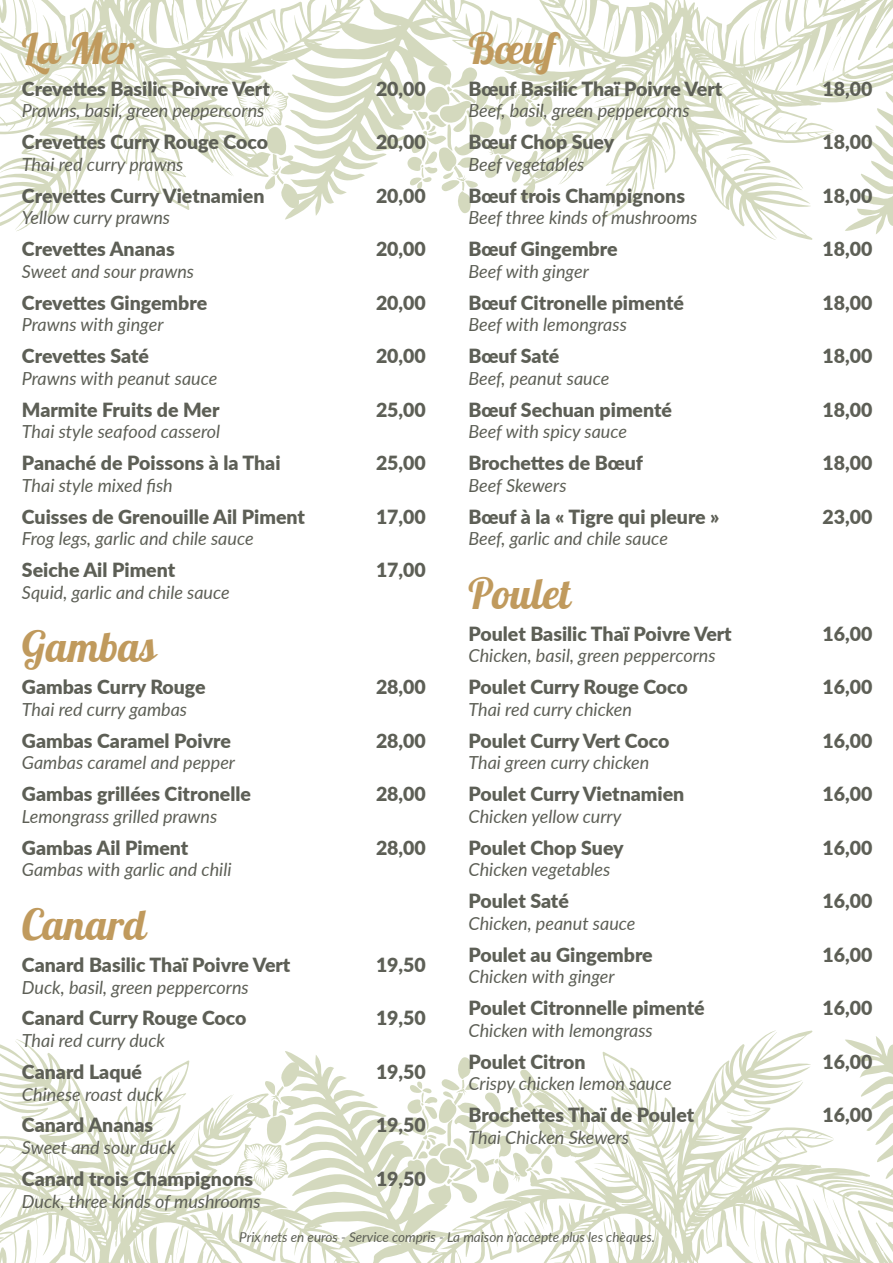
<style>
.page{position:relative;width:893px;height:1263px;background:#fff}
.page>*{position:absolute;margin:0;border:0;box-sizing:border-box;transform-origin:0 0}
.t1{font:42px "Pattaya";color:#c09a5d}
.t2{font:900 19.5px "Lato";color:#5d5f56}
.t3{font:italic 18px "Lato";color:#5d5f56}
.t4{font:italic 13.5px "Lato";color:#5d5f56}
</style>
<div class="page">
<svg style="left:0;top:0;width:287px;height:231px"></svg>
<svg style="left:573px;top:0;width:320px;height:240px"></svg>
<svg style="left:222px;top:0;width:351px;height:219px"></svg>
<svg style="left:845px;top:6px;width:48px;height:228px"></svg>
<svg style="left:0;top:1039px;width:222px;height:224px"></svg>
<svg style="left:573px;top:1030px;width:272px;height:233px"></svg>
<svg style="left:222px;top:1051px;width:351px;height:212px"></svg>
<svg style="left:845px;top:1036px;width:48px;height:227px"></svg>
<p class="t1" style="left:22px;top:21px;width:114px">La Mer</p>
<p class="t2" style="left:22px;top:74px;width:249px">Crevettes Basilic Poivre Vert</p>
<p class="t2" style="left:376px;top:74px;width:51px">20,00</p>
<p class="t3" style="left:22px;top:98px;width:244px">Prawns, basil, green peppercorns</p>
<p class="t2" style="left:22px;top:127px;width:248px">Crevettes Curry Rouge Coco</p>
<p class="t2" style="left:376px;top:127px;width:51px">20,00</p>
<p class="t3" style="left:22px;top:151px;width:163px">Thai red curry prawns</p>
<p class="t2" style="left:22px;top:181px;width:244px">Crevettes Curry Vietnamien</p>
<p class="t2" style="left:376px;top:181px;width:51px">20,00</p>
<p class="t3" style="left:22px;top:205px;width:150px">Yellow curry prawns</p>
<p class="t2" style="left:22px;top:234px;width:154px">Crevettes Ananas</p>
<p class="t2" style="left:376px;top:234px;width:51px">20,00</p>
<p class="t3" style="left:22px;top:258px;width:174px">Sweet and sour prawns</p>
<p class="t2" style="left:22px;top:288px;width:187px">Crevettes Gingembre</p>
<p class="t2" style="left:376px;top:288px;width:51px">20,00</p>
<p class="t3" style="left:22px;top:312px;width:143px">Prawns with ginger</p>
<p class="t2" style="left:22px;top:341px;width:129px">Crevettes Saté</p>
<p class="t2" style="left:376px;top:341px;width:51px">20,00</p>
<p class="t3" style="left:22px;top:365px;width:197px">Prawns with peanut sauce</p>
<p class="t2" style="left:22px;top:395px;width:199px">Marmite Fruits de Mer</p>
<p class="t2" style="left:376px;top:395px;width:51px">25,00</p>
<p class="t3" style="left:22px;top:419px;width:200px">Thai style seafood casserol</p>
<p class="t2" style="left:22px;top:448px;width:260px">Panaché de Poissons à la Thai</p>
<p class="t2" style="left:376px;top:448px;width:51px">25,00</p>
<p class="t3" style="left:22px;top:472px;width:152px">Thai style mixed fish</p>
<p class="t2" style="left:22px;top:502px;width:285px">Cuisses de Grenouille Ail Piment</p>
<p class="t2" style="left:376px;top:502px;width:51px">17,00</p>
<p class="t3" style="left:22px;top:526px;width:233px">Frog legs, garlic and chile sauce</p>
<p class="t2" style="left:22px;top:555px;width:155px">Seiche Ail Piment</p>
<p class="t2" style="left:376px;top:555px;width:51px">17,00</p>
<p class="t3" style="left:22px;top:579px;width:209px">Squid, garlic and chile sauce</p>
<p class="t1" style="left:22px;top:620px;width:136px">Gambas</p>
<p class="t2" style="left:22px;top:672px;width:185px">Gambas Curry Rouge</p>
<p class="t2" style="left:376px;top:672px;width:51px">28,00</p>
<p class="t3" style="left:22px;top:696px;width:167px">Thai red curry gambas</p>
<p class="t2" style="left:22px;top:726px;width:211px">Gambas Caramel Poivre</p>
<p class="t2" style="left:376px;top:726px;width:51px">28,00</p>
<p class="t3" style="left:22px;top:750px;width:215px">Gambas caramel and pepper</p>
<p class="t2" style="left:22px;top:779px;width:231px">Gambas grillées Citronelle</p>
<p class="t2" style="left:376px;top:779px;width:51px">28,00</p>
<p class="t3" style="left:22px;top:803px;width:197px">Lemongrass grilled prawns</p>
<p class="t2" style="left:22px;top:833px;width:168px">Gambas Ail Piment</p>
<p class="t2" style="left:376px;top:833px;width:51px">28,00</p>
<p class="t3" style="left:22px;top:857px;width:211px">Gambas with garlic and chili</p>
<p class="t1" style="left:22px;top:898px;width:126px">Canard</p>
<p class="t2" style="left:22px;top:950px;width:270px">Canard Basilic Thaï Poivre Vert</p>
<p class="t2" style="left:376px;top:950px;width:51px">19,50</p>
<p class="t3" style="left:22px;top:974px;width:228px">Duck, basil, green peppercorns</p>
<p class="t2" style="left:22px;top:1004px;width:226px">Canard Curry Rouge Coco</p>
<p class="t2" style="left:376px;top:1004px;width:51px">19,50</p>
<p class="t3" style="left:22px;top:1028px;width:145px">Thai red curry duck</p>
<p class="t2" style="left:22px;top:1057px;width:122px">Canard Laqué</p>
<p class="t2" style="left:376px;top:1057px;width:51px">19,50</p>
<p class="t3" style="left:22px;top:1081px;width:142px">Chinese roast duck</p>
<p class="t2" style="left:22px;top:1111px;width:133px">Canard Ananas</p>
<p class="t2" style="left:376px;top:1111px;width:51px">19,50</p>
<p class="t3" style="left:22px;top:1135px;width:155px">Sweet and sour duck</p>
<p class="t2" style="left:22px;top:1164px;width:233px">Canard trois Champignons</p>
<p class="t2" style="left:376px;top:1164px;width:51px">19,50</p>
<p class="t3" style="left:22px;top:1188px;width:240px">Duck, three kinds of mushrooms</p>
<p class="t1" style="left:468px;top:21px;width:89px">Bœuf</p>
<p class="t2" style="left:468px;top:74px;width:255px">Bœuf Basilic Thaï Poivre Vert</p>
<p class="t2" style="left:822px;top:74px;width:51px">18,00</p>
<p class="t3" style="left:468px;top:98px;width:223px">Beef, basil, green peppercorns</p>
<p class="t2" style="left:468px;top:127px;width:147px">Bœuf Chop Suey</p>
<p class="t2" style="left:822px;top:127px;width:51px">18,00</p>
<p class="t3" style="left:468px;top:151px;width:118px">Beef vegetables</p>
<p class="t2" style="left:468px;top:181px;width:218px">Bœuf trois Champignons</p>
<p class="t2" style="left:822px;top:181px;width:51px">18,00</p>
<p class="t3" style="left:468px;top:205px;width:231px">Beef three kinds of mushrooms</p>
<p class="t2" style="left:468px;top:234px;width:151px">Bœuf Gingembre</p>
<p class="t2" style="left:822px;top:234px;width:51px">18,00</p>
<p class="t3" style="left:468px;top:258px;width:122px">Beef with ginger</p>
<p class="t2" style="left:468px;top:288px;width:217px">Bœuf Citronelle pimenté</p>
<p class="t2" style="left:822px;top:288px;width:51px">18,00</p>
<p class="t3" style="left:468px;top:312px;width:160px">Beef with lemongrass</p>
<p class="t2" style="left:468px;top:341px;width:92px">Bœuf Saté</p>
<p class="t2" style="left:822px;top:341px;width:51px">18,00</p>
<p class="t3" style="left:468px;top:365px;width:142px">Beef, peanut sauce</p>
<p class="t2" style="left:468px;top:395px;width:205px">Bœuf Sechuan pimenté</p>
<p class="t2" style="left:822px;top:395px;width:51px">18,00</p>
<p class="t3" style="left:468px;top:419px;width:160px">Beef with spicy sauce</p>
<p class="t2" style="left:468px;top:448px;width:176px">Brochettes de Bœuf</p>
<p class="t2" style="left:822px;top:448px;width:51px">18,00</p>
<p class="t3" style="left:468px;top:472px;width:100px">Beef Skewers</p>
<p class="t2" style="left:468px;top:502px;width:253px">Bœuf à la « Tigre qui pleure »</p>
<p class="t2" style="left:822px;top:502px;width:51px">23,00</p>
<p class="t3" style="left:468px;top:526px;width:201px">Beef, garlic and chile sauce</p>
<p class="t1" style="left:468px;top:566px;width:104px">Poulet</p>
<p class="t2" style="left:468px;top:619px;width:265px">Poulet Basilic Thaï Poivre Vert</p>
<p class="t2" style="left:822px;top:619px;width:51px">16,00</p>
<p class="t3" style="left:468px;top:643px;width:249px">Chicken, basil, green peppercorns</p>
<p class="t2" style="left:468px;top:672px;width:221px">Poulet Curry Rouge Coco</p>
<p class="t2" style="left:822px;top:672px;width:51px">16,00</p>
<p class="t3" style="left:468px;top:696px;width:165px">Thai red curry chicken</p>
<p class="t2" style="left:468px;top:726px;width:203px">Poulet Curry Vert Coco</p>
<p class="t2" style="left:822px;top:726px;width:51px">16,00</p>
<p class="t3" style="left:468px;top:750px;width:182px">Thai green curry chicken</p>
<p class="t2" style="left:468px;top:779px;width:217px">Poulet Curry Vietnamien</p>
<p class="t2" style="left:822px;top:779px;width:51px">16,00</p>
<p class="t3" style="left:468px;top:803px;width:154px">Chicken yellow curry</p>
<p class="t2" style="left:468px;top:833px;width:157px">Poulet Chop Suey</p>
<p class="t2" style="left:822px;top:833px;width:51px">16,00</p>
<p class="t3" style="left:468px;top:857px;width:143px">Chicken vegetables</p>
<p class="t2" style="left:468px;top:886px;width:102px">Poulet Saté</p>
<p class="t2" style="left:822px;top:886px;width:51px">16,00</p>
<p class="t3" style="left:468px;top:910px;width:169px">Chicken, peanut sauce</p>
<p class="t2" style="left:468px;top:940px;width:186px">Poulet au Gingembre</p>
<p class="t2" style="left:822px;top:940px;width:51px">16,00</p>
<p class="t3" style="left:468px;top:964px;width:148px">Chicken with ginger</p>
<p class="t2" style="left:468px;top:993px;width:238px">Poulet Citronnelle pimenté</p>
<p class="t2" style="left:822px;top:993px;width:51px">16,00</p>
<p class="t3" style="left:468px;top:1017px;width:186px">Chicken with lemongrass</p>
<p class="t2" style="left:468px;top:1047px;width:119px">Poulet Citron</p>
<p class="t2" style="left:822px;top:1047px;width:51px">16,00</p>
<p class="t3" style="left:468px;top:1071px;width:205px">Crispy chicken lemon sauce</p>
<p class="t2" style="left:468px;top:1100px;width:227px">Brochettes Thaï de Poulet</p>
<p class="t2" style="left:822px;top:1100px;width:51px">16,00</p>
<p class="t3" style="left:468px;top:1124px;width:162px">Thai Chicken Skewers</p>
<p class="t4" style="left:239px;top:1227px;width:417px">Prix nets en euros - Service compris - La maison n’accepte plus les chèques.</p>
</div>
